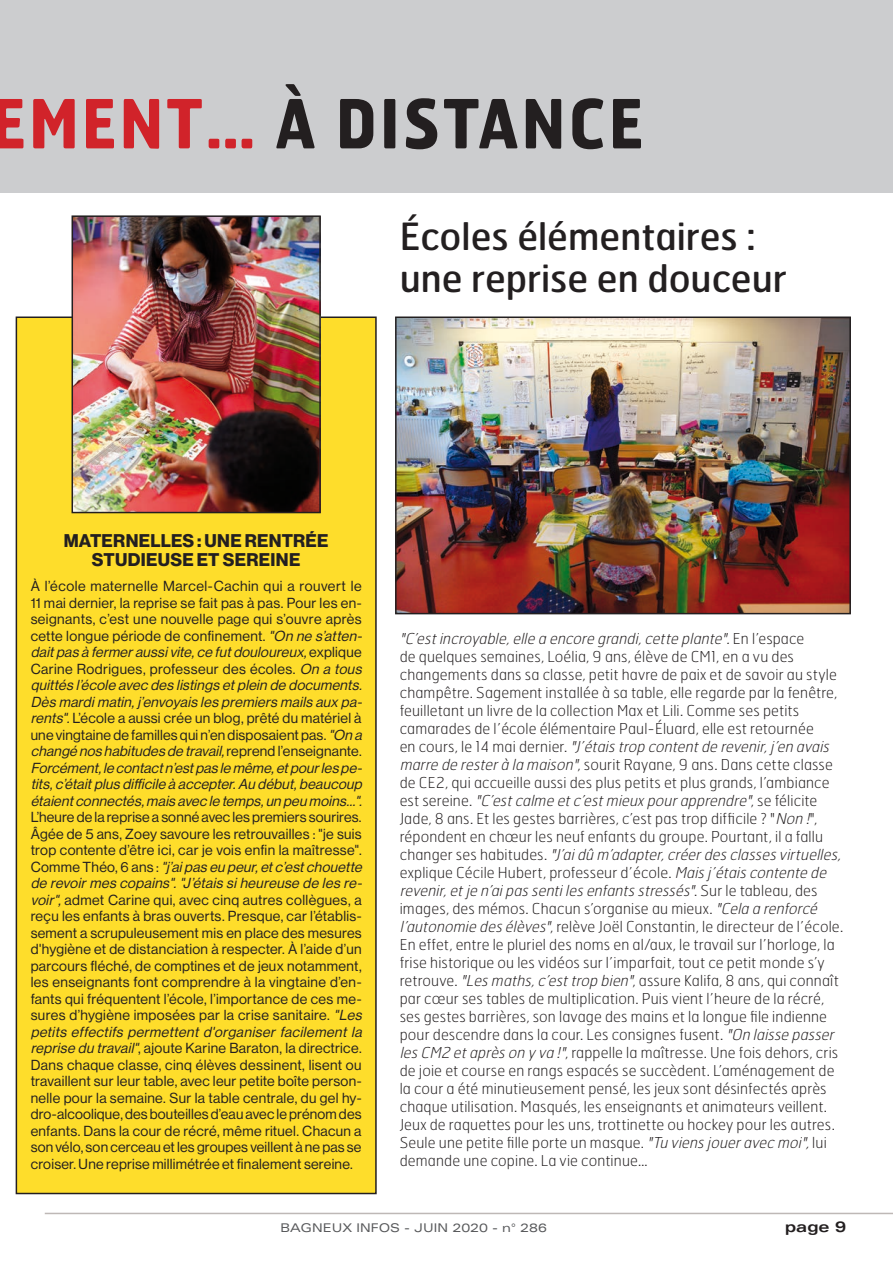
<style>
.page{position:relative;width:893px;height:1263px;background:#fff}
.page>*{position:absolute;margin:0;border:0;box-sizing:border-box;transform-origin:0 0}
.t1{font:700 67.5px "Hermes";letter-spacing:.05em;color:#231f20;scale:.87 1}
.TITRE{font:37.5px/42px "Hermes";color:#231f20}
.titre_vie_de_la_vill{font:18px/19.5px "N Haas Grotesk DS Pro 75 Bd";letter-spacing:.02em;color:#231f20;text-align:center}
.TEXTE_Global{font:100 15px/18px "Hermes";letter-spacing:.01em;color:#231f20}
.t2{font:700 expanded 15px "Univers";color:#231f20}
.texte_vie_de_la_vill{font:14.25px/16.5px "N Haas Grotesk DS Pro 55 Rg";letter-spacing:.02em;color:#231f20}
.t3{font:expanded 12px "Univers";color:#57585a}
.s1{color:#d1232a}
.s2{font-style:italic}
</style>
<div class="page">
<hr style="left:45px;top:1213px;width:848px;height:1px;background:#beb8b6">
<div style="left:16px;top:317px;width:360px;height:876px;background:#fedd2b"></div>
<div style="left:16px;top:316px;width:361px;height:878px;border:2px solid #231f20"></div>
<div style="left:0;top:0;width:893px;height:193px;background:#cccdcf"></div>
<img style="left:398px;top:319px;width:450px;height:292px">
<div style="left:395px;top:316px;width:456px;height:298px;border:2px solid #231f20"></div>
<img style="left:75px;top:218px;width:243px;height:292px">
<div style="left:72px;top:215px;width:249px;height:298px;border:2px solid #231f20"></div>
<h1 class="t1" style="left:-9px;top:80px;width:751px"><span class="s1">EMENT…</span> À DISTANCE</h1>
<p class="TITRE" style="left:400px;top:214px;width:388px">Écoles élémentaires : une reprise en douceur</p>
<p class="titre_vie_de_la_vill" style="left:64px;top:531px;width:266px">MATERNELLES : UNE RENTRÉE<br>STUDIEUSE ET SEREINE</p>
<p class="texte_vie_de_la_vill" style="left:31px;top:578px;width:336px">À l’école maternelle Marcel-Cachin qui a rouvert le 11 mai dernier, la reprise se fait pas à pas. Pour les en&shy;seignants, c’est une nouvelle page qui s’ouvre après cette longue période de confinement. <span class="s2">"On ne s’atten&shy;daitpas à fermeraussivite,ce futdouloureux,</span>e x p l i q u e Carine Rodrigues, professeur des écoles. <span class="s2">On a tous quittés l’école avec des listings etplein de documents.<br>Dès mardimatin,j ’envoyais les premiers mails aux pa&shy;rents".</span>L’école a aussi crée un blog, prêté du matériel à une vingtaine de familles qui n’en disposaient pas. <span class="s2">"On a changé nos habitudes de travail,</span>r e p r e n d l ’ e n s e i g n a n t e .<br><span class="s2">Forcément,le contactn’estpas le même,etpourles pe&shy;tits,c’étaitplus difficile à accepter.Au début,beaucoup étaientconnectés,mais avec le temps,un peu moins…".<br></span>L’heure de la reprise a sonné avec les premiers sourires.<br>Âgée de 5 ans, Zoey savoure les retrouvailles : "je suis trop contente d’être ici, car je vois enfin la maîtresse".<br>C o m m e T h é o , 6 a n s : <span class="s2">"j ’aipas eu peur,etc’estchouette de revoirmes copains". "J’étais siheureuse de les re&shy;voir",</span>admet Carine qui, avec cinq autres collègues, a reçu les enfants à bras ouverts. Presque, car l’établis&shy;sement a scrupuleusement mis en place des mesures d'hygiène et de distanciation à respecter. À l’aide d’un parcours fléché, de comptines et de jeux notamment, les enseignants font comprendre à la vingtaine d’en&shy;fants qui fréquentent l’école, l’importance de ces me&shy;sures d’hygiène imposées par la crise sanitaire. <span class="s2">"Les petits effectifs permettent d'organiser facilement la reprise du travail"</span>, ajoute Karine Baraton, la directrice.<br>Dans chaque classe, cinq élèves dessinent, lisent ou travaillent sur leur table, avec leur petite boîte person&shy;nelle pour la semaine. Sur la table centrale, du gel hy&shy;dro-alcoolique, des bouteilles d’eau avec le prénom des enfants. Dans la cour de récré, même rituel. Chacun a son vélo, son cerceau et les groupes veillent à ne pas se croiser. Une reprise millimétrée et finalement sereine.</p>
<p class="TEXTE_Global" style="left:400px;top:629px;width:446px"><span class="s2">"C’estincroyable,elle a encore grandi,cette plante".</span>E n l ’ e s p a c e<br>de quelques semaines, Loélia, 9 ans, élève de CM1, en a vu des changements dans sa classe, petit havre de paix et de savoir au style champêtre. Sagement installée à sa table, elle regarde par la fenêtre, feuilletant un livre de la collection Max et Lili. Comme ses petits camarades de l’école élémentaire Paul-Éluard, elle est retournée<br>e n c o u r s , l e 1 4 m a i d e r n i e r. <span class="s2">"J’étaistrop contentde revenir,j ’en avais marre de resterà la maison"</span>, sourit Rayane, 9 ans. Dans cette classe de CE2, qui accueille aussi des plus petits et plus grands, l’ambiance<br>e s t s e r e i n e . <span class="s2">"C’estcalme etc’estmieuxpourapprendre"</span>, s e f é l i c i t e Jade, 8 ans. Et les gestes barrières, c’est pas trop difficile ? "<span class="s2">Non!</span>", répondent en chœur les neuf enfants du groupe. Pourtant, il a fallu<br>c h a n g e r s e s h a b i t u d e s . <span class="s2">"J’aidû m’adapter,créerdesclassesvirtuelles, </span>explique Cécile Hubert, professeur d’école. <span class="s2">Maisj’étaiscontente de revenir,etje n’aipassentilesenfantsstressés"</span>. S u r l e t a b l e a u , d e s images, des mémos. Chacun s’organise au mieux. <span class="s2">"Cela a renforcé l’autonomie desélèves"</span>, relève Joël Constantin, le directeur de l’école.<br>En effet, entre le pluriel des noms en al/aux, le travail sur l’horloge, la frise historique ou les vidéos sur l’imparfait, tout ce petit monde s’y retrouve. <span class="s2">"Lesmaths,c’esttrop bien"</span>, assure Kalifa, 8 ans, qui connaît par cœur ses tables de multiplication. Puis vient l’heure de la récré, ses gestes barrières, son lavage des mains et la longue file indienne pour descendre dans la cour. Les consignes fusent. <span class="s2">"On laisse passer lesCM2 etaprèson y va!"</span>, rappelle la maîtresse. Une fois dehors, cris de joie et course en rangs espacés se succèdent. L’aménagement de la cour a été minutieusement pensé, les jeux sont désinfectés après chaque utilisation. Masqués, les enseignants et animateurs veillent.<br>Jeux de raquettes pour les uns, trottinette ou hockey pour les autres.<br>Seule une petite fille porte un masque. <span class="s2">"Tu viensjoueravec moi",</span>lui demande une copine. La vie continue…</p>
<p class="t3" style="left:281px;top:1221px;width:268px">BAGNEUX INFOS - JUIN 2020 - n° 286</p>
<p class="t2" style="left:785px;top:1218px;width:63px">page 9</p>
</div>
